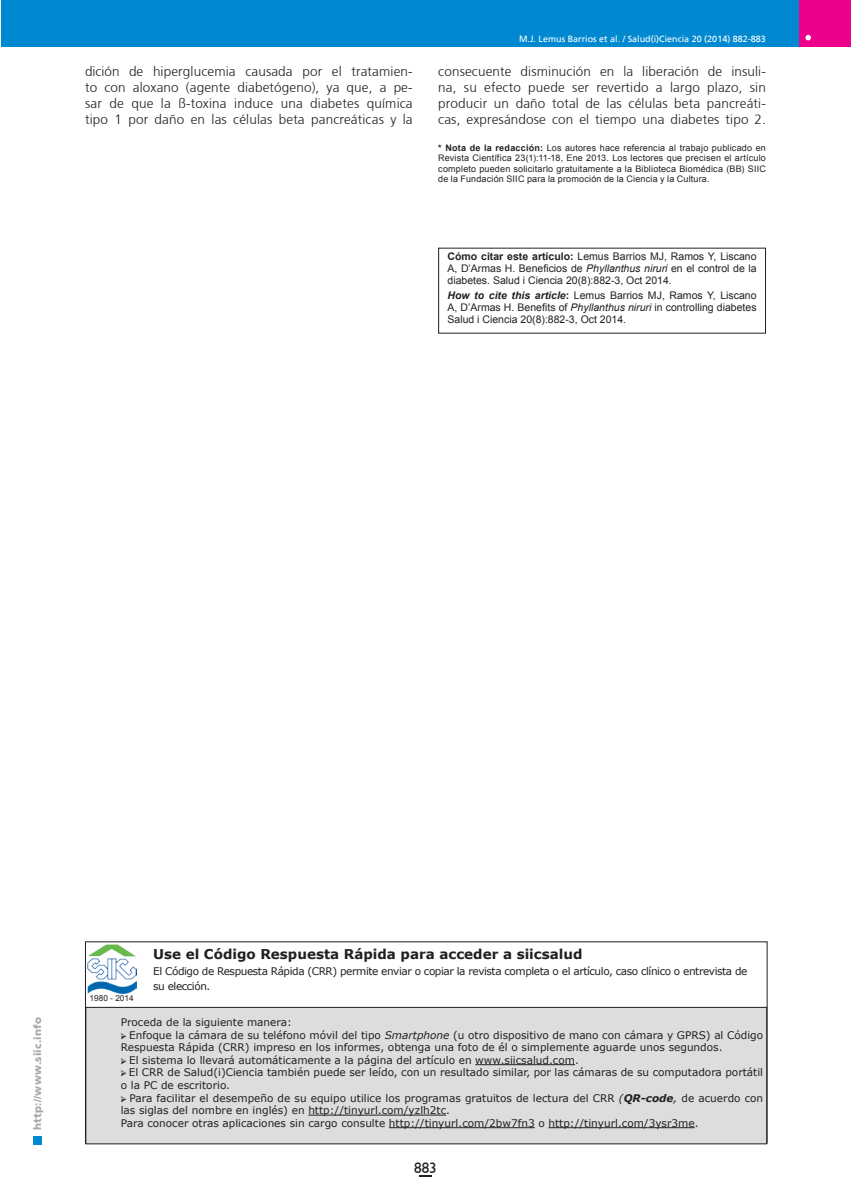
<style>
.page{position:relative;width:851px;height:1191px;background:#fff}
.page>*{position:absolute;margin:0;border:0;box-sizing:border-box;transform-origin:0 0}
.t1{font:15px "Humanist 521 BT";color:#231f20}
.t2{font:300 13.5px/16.2px "Frutiger";letter-spacing:.01em;color:#231f20;text-align:justify}
.t3{font:700 13.5px "Verdana";color:#231f20}
.t4{font:10.5px/12.6px "Verdana";color:#231f20}
.t5{font:10.5px/12px "Arial";color:#231f20;text-align:justify}
.t6{font:10.5px/14.4px "Verdana";letter-spacing:-.04em;color:#231f20}
.t7{font:900 10.5px "Frutiger";letter-spacing:.015em;color:#a7a9ac}
.t8{font:9px/10.5px "Arial";letter-spacing:.02em;color:#231f20;text-align:justify}
.t9{font:9px "Frutiger";color:#fff}
.t10{font:8.25px "Arial";color:#231f20}
.s1{font-weight:700}
.s2{font-style:italic}
.s3{font-weight:700;font-style:italic}
.s4{font-family:"Minion Pro"}
</style>
<div class="page">
<div style="left:1px;top:0;width:849px;height:47px;background:#0089d0"></div>
<div style="left:799px;top:0;width:51px;height:47px;background:#ec008c"></div>
<svg style="left:805px;top:35px;width:5px;height:5px"></svg>
<div style="left:33px;top:1135px;width:9px;height:9px;background:#0089d0"></div>
<svg style="left:419px;top:1175px;width:12px;height:1px"></svg>
<div style="left:86px;top:1007px;width:680px;height:136px;background:#dcddde"></div>
<div style="left:85px;top:1007px;width:681px;height:137px;border:1px solid #231f20"></div>
<img style="left:88px;top:944px;width:48px;height:49px">
<hr style="left:475px;top:1064px;width:100px;height:1px;background:#231f20">
<hr style="left:308px;top:1114px;width:138px;height:1px;background:#231f20">
<hr style="left:389px;top:1127px;width:145px;height:1px;background:#231f20">
<hr style="left:548px;top:1127px;width:146px;height:1px;background:#231f20">
<p class="t9" style="left:519px;top:33px;width:248px">M.J. Lemus Barrios et al. / Salud(i)Ciencia 20 (2014) 882-883</p>
<p class="t2" style="left:85px;top:63px;width:329px">dición de hiperglucemia causada por el tratamien&shy;to con aloxano (agente diabetógeno), ya que, a pe&shy;sar de que la ß-toxina induce una diabetes química tipo 1 por daño en las células beta pancreáticas y la</p>
<p class="t2" style="left:438px;top:63px;width:329px">consecuente disminución en la liberación de insuli&shy;na, su efecto puede ser revertido a largo plazo, sin producir un daño total de las células beta pancreáti&shy;cas, expresándose con el tiempo una diabetes tipo 2.</p>
<p class="t8" style="left:438px;top:143px;width:329px"><span class="s1">* Nota de la redacción:</span> Los autores hace referencia al trabajo publicado en Revista Científica 23(1):11-18, Ene 2013. Los lectores que precisen el artículo completo pueden solicitarlo gratuitamente a la Biblioteca Biomédica (BB) SIIC de la Fundación SIIC para la promoción de la Ciencia y la Cultura.</p>
<p class="t5" style="left:447px;top:251px;width:310px"><span class="s1">Cómo citar este artículo:</span> Lemus Barrios MJ, Ramos Y, Liscano A, D’Armas H. Beneficios de <span class="s2">Phyllanthus niruri</span> en el control de la diabetes. Salud i Ciencia 20(8):882-3, Oct 2014.</p>
<p class="t5" style="left:447px;top:289px;width:310px"><span class="s3">How to cite this article</span><span class="s1">:</span> Lemus Barrios MJ, Ramos Y, Liscano A, D’Armas H. Benefits of <span class="s2">Phyllanthus niruri</span> in controlling diabetes Salud i Ciencia 20(8):882-3, Oct 2014.</p>
<p class="t7" style="left:31px;top:1129px;width:114px;rotate:-90deg">http://www.siic.info</p>
<p class="t3" style="left:153px;top:944px;width:431px">Use el Código Respuesta Rápida para acceder a siicsalud</p>
<p class="t6" style="left:153px;top:964px;width:595px">El Código de Respuesta Rápida (CRR) permite enviar o copiar la revista completa o el artículo, caso clínico o entrevista de su elección.</p>
<p class="t4" style="left:121px;top:1015px;width:173px">Proceda de la siguiente manera:</p>
<p class="t4" style="left:121px;top:1028px;width:644px"><span class="s4">➢</span> Enfoque la cámara de su teléfono móvil del tipo <span class="s2">Smartphone</span> (u otro dispositivo de mano con cámara y GPRS) al Código<br>Respuesta Rápida (CRR) impreso en los informes, obtenga una foto de él o simplemente aguarde unos segundos.</p>
<p class="t4" style="left:121px;top:1053px;width:459px"><span class="s4">➢</span> El sistema lo llevará automáticamente a la página del artículo en www.siicsalud.com.</p>
<p class="t4" style="left:121px;top:1066px;width:644px"><span class="s4">➢</span> El CRR de Salud(i)Ciencia también puede ser leído, con un resultado similar, por las cámaras de su computadora portátil o la PC de escritorio.</p>
<p class="t4" style="left:121px;top:1091px;width:644px"><span class="s4">➢</span> Para facilitar el desempeño de su equipo utilice los programas gratuitos de lectura del CRR <span class="s2">(</span><span class="s3">QR-code</span><span class="s2">,</span> de acuerdo con las siglas del nombre en inglés) en http://tinyurl.com/yzlh2tc.<br>Para conocer otras aplicaciones sin cargo consulte http://tinyurl.com/2bw7fn3 o http://tinyurl.com/3ysr3me.</p>
<p class="t10" style="left:90px;top:992px;width:46px">1980 - 2014</p>
<h1 class="t1" style="left:414px;top:1158px;width:24px">883</h1>
</div>
